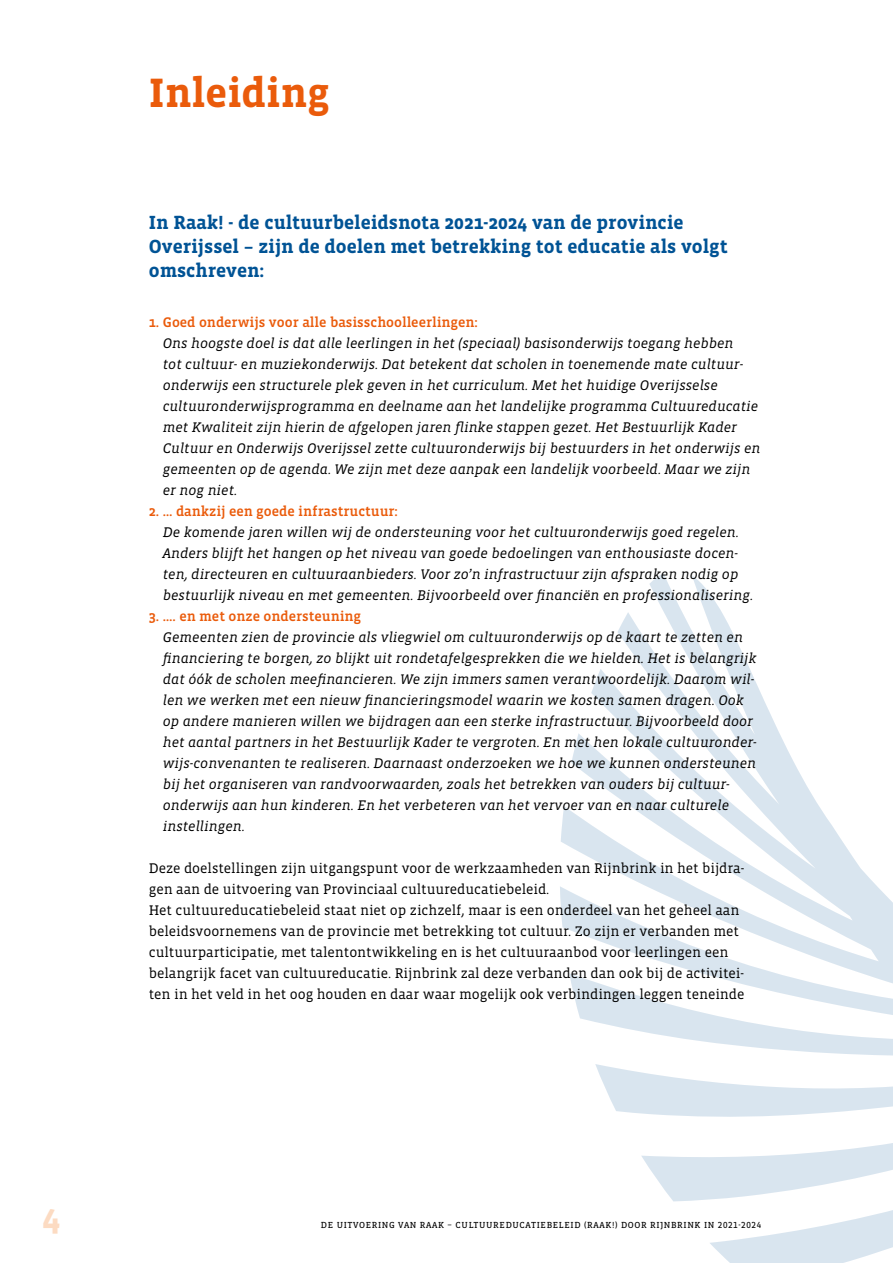
<style>
.page{position:relative;width:893px;height:1263px;background:#fff}
.page>*{position:absolute;margin:0;border:0;box-sizing:border-box;transform-origin:0 0}
.t1{font:700 42px "Vista Slab OTCE";color:#ea5b0b}
.t2{font:700 36px "Vista Slab OTCE";color:#fcdbc2}
.t3{font:700 19.5px/24px "Vista Slab OTCE";color:#005395}
.t4{font:italic 14.25px/21px "Vista Slab OTCE";color:#000}
.t5{font:14.25px/21px "Vista Slab OTCE";color:#000}
.t6{font:500 14.25px "Vista Slab OTCE";color:#ea5b0b}
.t7{font:9px "Vista Slab OTCE";letter-spacing:.07em;color:#000}
</style>
<div class="page">
<svg style="left:560px;top:573px;width:333px;height:690px"></svg>
<h2 class="t2" style="left:43px;top:1196px;width:19px">4</h2>
<h1 class="t1" style="left:149px;top:69px;width:182px">Inleiding</h1>
<h3 class="t3" style="left:149px;top:210px;width:580px">In Raak! - de cultuurbeleidsnota 2021-2024 van de provincie<br>Overijssel – zijn de doelen met betrekking tot educatie als volgt omschreven:</h3>
<p class="t6" style="left:149px;top:314px;width:331px">1. Goed onderwijs voor alle basisschoolleerlingen:</p>
<p class="t4" style="left:163px;top:333px;width:599px">Ons hoogste doel is dat alle leerlingen in het (speciaal) basisonderwijs toegang hebben<br>tot cultuur- en muziekonderwijs. Dat betekent dat scholen in toenemende mate cultuur&shy;onderwijs een structurele plek geven in het curriculum. Met het huidige Overijsselse cultuuronderwijsprogramma en deelname aan het landelijke programma Cultuureducatie met Kwaliteit zijn hierin de afgelopen jaren flinke stappen gezet. Het Bestuurlijk Kader Cultuur en Onderwijs Overijssel zette cultuuronderwijs bij bestuurders in het onderwijs en gemeenten op de agenda. We zijn met deze aanpak een landelijk voorbeeld. Maar we zijn er nog niet.</p>
<p class="t6" style="left:149px;top:503px;width:251px">2. … dankzij een goede infrastructuur:</p>
<p class="t4" style="left:163px;top:522px;width:592px">De komende jaren willen wij de ondersteuning voor het cultuuronderwijs goed regelen.<br>Anders blijft het hangen op het niveau van goede bedoelingen van enthousiaste docen&shy;ten, directeuren en cultuuraanbieders. Voor zo’n infrastructuur zijn afspraken nodig op bestuurlijk niveau en met gemeenten. Bijvoorbeeld over financiën en professionalisering.</p>
<p class="t6" style="left:149px;top:608px;width:214px">3. …. en met onze ondersteuning</p>
<p class="t4" style="left:163px;top:627px;width:596px">Gemeenten zien de provincie als vliegwiel om cultuuronderwijs op de kaart te zetten en financiering te borgen, zo blijkt uit rondetafelgesprekken die we hielden. Het is belangrijk dat óók de scholen meefinancieren. We zijn immers samen verantwoordelijk. Daarom wil&shy;len we werken met een nieuw financieringsmodel waarin we kosten samen dragen. Ook op andere manieren willen we bijdragen aan een sterke infrastructuur. Bijvoorbeeld door het aantal partners in het Bestuurlijk Kader te vergroten. En met hen lokale cultuuronder&shy;wijs-convenanten te realiseren. Daarnaast onderzoeken we hoe we kunnen ondersteunen bij het organiseren van randvoorwaarden, zoals het betrekken van ouders bij cultuur&shy;onderwijs aan hun kinderen. En het verbeteren van het vervoer van en naar culturele instellingen.</p>
<p class="t5" style="left:149px;top:858px;width:597px">Deze doelstellingen zijn uitgangspunt voor de werkzaamheden van Rijnbrink in het bijdra&shy;gen aan de uitvoering van Provinciaal cultuureducatiebeleid.<br>Het cultuureducatiebeleid staat niet op zichzelf, maar is een onderdeel van het geheel aan beleidsvoornemens van de provincie met betrekking tot cultuur. Zo zijn er verbanden met cultuurparticipatie, met talentontwikkeling en is het cultuuraanbod voor leerlingen een belangrijk facet van cultuureducatie. Rijnbrink zal deze verbanden dan ook bij de activitei&shy;ten in het veld in het oog houden en daar waar mogelijk ook verbindingen leggen teneinde</p>
<p class="t7" style="left:321px;top:1219px;width:442px">DE UITVOERING VAN RAAK – CULTUUREDUCATIEBELEID (RAAK!) DOOR RIJNBRINK IN 2021-2024</p>
</div>
